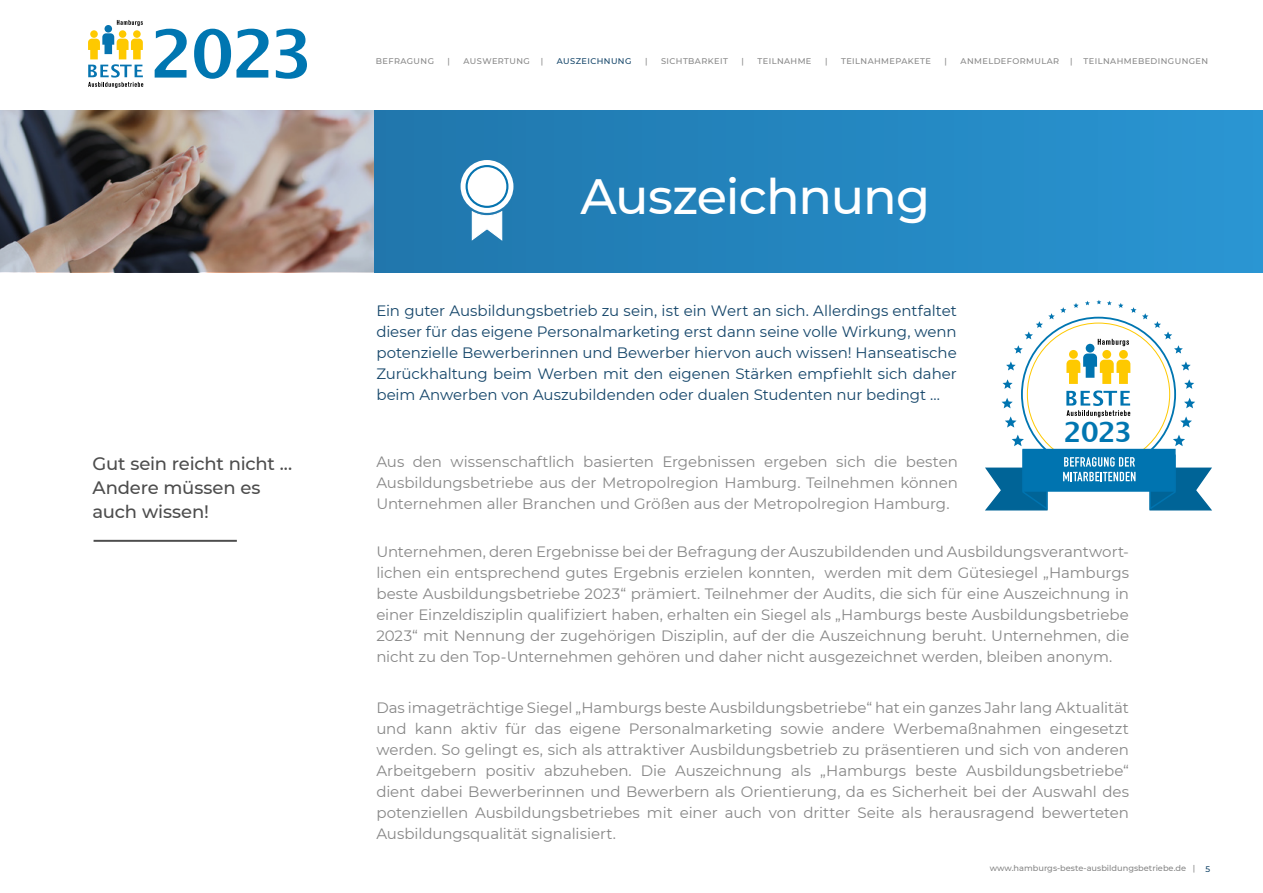
<style>
.page{position:relative;width:1263px;height:893px;background:#fff}
.page>*{position:absolute;margin:0;border:0;box-sizing:border-box;transform-origin:0 0}
.t1{font:700 66px "Lucida Grande";color:#0076b1}
.t2{font:500 49.5px "Montserrat";letter-spacing:-.02em;color:#fff}
.t3{font:700 27.75px "Lucida Grande";color:#0076b1}
.t4{font:500 18px/24px "Montserrat";letter-spacing:-.01em;color:#4d4d4d}
.t5{font:15px/21px "Montserrat";letter-spacing:-.005em;color:#878787;text-align:justify}
.t6{font:15px/21px "Montserrat";letter-spacing:-.005em;color:#144569;text-align:justify}
.t7{font:500 8.25px "Montserrat";letter-spacing:.05em;color:#878787}
.t8{font:500 8.25px "Montserrat";color:#878787}
.t9{font:500 8.25px "Montserrat";letter-spacing:.05em;color:#144569}
.s1{color:#144569}
</style>
<div class="page">
<svg style="left:0;top:111px;width:374px;height:161px;background:#8c7e7b"></svg>
<hr style="left:94px;top:540px;width:143px;height:2px;background:#4d4d4d">
<div style="left:375px;top:111px;width:888px;height:162px;background:linear-gradient(to right,#2076ac,#2995d3)"></div>
<svg style="left:471px;top:210px;width:32px;height:32px"></svg>
<svg style="left:461px;top:160px;width:52px;height:53px"></svg>
<div style="left:467px;top:166px;width:40px;height:41px;background:#fff;border-radius:50%"></div>
<div style="left:466px;top:165px;width:42px;height:43px;border:2px solid #0674b0;border-radius:50%"></div>
<svg style="left:1022px;top:318px;width:153px;height:153px"></svg>
<div style="left:1027px;top:323px;width:143px;height:142px;background:#fff;border-radius:50%"></div>
<div style="left:1069px;top:350px;width:9px;height:9px;background:#fec900;border-radius:50%"></div>
<div style="left:1086px;top:344px;width:8px;height:9px;background:#0074b0;border-radius:50%"></div>
<div style="left:1102px;top:350px;width:9px;height:9px;background:#fec900;border-radius:50%"></div>
<div style="left:1119px;top:350px;width:9px;height:9px;background:#fec900;border-radius:50%"></div>
<svg style="left:1066px;top:353px;width:64px;height:31px"></svg>
<svg style="left:1098px;top:339px;width:31px;height:7px"></svg>
<svg style="left:1066px;top:390px;width:64px;height:27px"></svg>
<svg style="left:1149px;top:453px;width:63px;height:58px"></svg>
<div style="left:1022px;top:449px;width:153px;height:43px;background:#0074b0;border:1px solid #0074b0"></div>
<svg style="left:1063px;top:457px;width:72px;height:24px"></svg>
<svg style="left:1118px;top:303px;width:5px;height:5px"></svg>
<svg style="left:1130px;top:307px;width:6px;height:6px"></svg>
<svg style="left:1142px;top:313px;width:6px;height:6px"></svg>
<svg style="left:1154px;top:321px;width:18px;height:18px"></svg>
<svg style="left:1174px;top:345px;width:9px;height:9px"></svg>
<svg style="left:1181px;top:361px;width:10px;height:9px"></svg>
<svg style="left:1184px;top:379px;width:10px;height:10px"></svg>
<svg style="left:1184px;top:398px;width:11px;height:10px"></svg>
<svg style="left:1180px;top:416px;width:12px;height:12px"></svg>
<svg style="left:1173px;top:435px;width:12px;height:11px"></svg>
<svg style="left:1107px;top:301px;width:5px;height:4px"></svg>
<svg style="left:1096px;top:300px;width:5px;height:4px"></svg>
<svg style="left:1073px;top:303px;width:6px;height:5px"></svg>
<svg style="left:1024px;top:307px;width:42px;height:32px"></svg>
<svg style="left:1014px;top:345px;width:9px;height:9px"></svg>
<svg style="left:1006px;top:361px;width:10px;height:9px"></svg>
<svg style="left:1002px;top:379px;width:10px;height:10px"></svg>
<svg style="left:1001px;top:398px;width:12px;height:10px"></svg>
<svg style="left:1005px;top:416px;width:11px;height:12px"></svg>
<svg style="left:985px;top:435px;width:63px;height:76px"></svg>
<svg style="left:1085px;top:301px;width:5px;height:4px"></svg>
<svg style="left:90px;top:30px;width:8px;height:8px"></svg>
<div style="left:105px;top:25px;width:7px;height:8px;background:#0674b0;border-radius:50%"></div>
<div style="left:119px;top:30px;width:7px;height:8px;background:#fec900;border-radius:50%"></div>
<svg style="left:133px;top:30px;width:8px;height:8px"></svg>
<svg style="left:117px;top:20px;width:26px;height:6px"></svg>
<svg style="left:88px;top:33px;width:55px;height:55px"></svg>
<h1 class="t1" style="left:150px;top:0;width:165px">2023</h1>
<p class="t7" style="left:376px;top:56px;width:60px">BEFRAGUNG</p>
<p class="t7" style="left:448px;top:56px;width:4px">|</p>
<p class="t7" style="left:464px;top:56px;width:68px">AUSWERTUNG</p>
<p class="t7" style="left:541px;top:56px;width:4px">|</p>
<p class="t9" style="left:557px;top:56px;width:76px">AUSZEICHNUNG</p>
<p class="t7" style="left:645px;top:56px;width:4px">|</p>
<p class="t7" style="left:661px;top:56px;width:68px">SICHTBARKEIT</p>
<p class="t7" style="left:741px;top:56px;width:4px">|</p>
<p class="t7" style="left:757px;top:56px;width:55px">TEILNAHME</p>
<p class="t7" style="left:825px;top:56px;width:4px">|</p>
<p class="t7" style="left:841px;top:56px;width:91px">TEILNAHMEPAKETE</p>
<p class="t7" style="left:944px;top:56px;width:4px">|</p>
<p class="t7" style="left:961px;top:56px;width:100px">ANMELDEFORMULAR</p>
<p class="t7" style="left:1070px;top:56px;width:4px">|</p>
<p class="t7" style="left:1084px;top:56px;width:126px">TEILNAHMEBEDINGUNGEN</p>
<h2 class="t2" style="left:580px;top:162px;width:351px">Auszeichnung</h2>
<p class="t6" style="left:376px;top:300px;width:582px">Ein guter Ausbildungsbetrieb zu sein, ist ein Wert an sich. Allerdings entfaltet dieser für das eigene Personalmarketing erst dann seine volle Wirkung, wenn potenzielle Bewerberinnen und Bewerber hiervon auch wissen! Hanseatische Zurückhaltung beim Werben mit den eigenen Stärken empfiehlt sich daher beim Anwerben von Auszubildenden oder dualen Studenten nur bedingt ...</p>
<h3 class="t3" style="left:1063px;top:410px;width:70px">2023</h3>
<p class="t4" style="left:92px;top:451px;width:201px">Gut sein reicht nicht ...<br>Andere müssen es auch wissen!</p>
<p class="t5" style="left:376px;top:451px;width:583px">Aus den wissenschaftlich basierten Ergebnissen ergeben sich die besten Ausbildungsbetriebe aus der Metropolregion Hamburg. Teilnehmen können Unternehmen aller Branchen und Größen aus der Metropolregion Hamburg.</p>
<p class="t5" style="left:376px;top:541px;width:754px">Unternehmen, deren Ergebnisse bei der Befragung der Auszubildenden und Ausbildungsverantwort&shy;lichen ein entsprechend gutes Ergebnis erzielen konnten, werden mit dem Gütesiegel „Hamburgs beste Ausbildungsbetriebe 2023“ prämiert. Teilnehmer der Audits, die sich für eine Auszeichnung in einer Einzeldisziplin qualifiziert haben, erhalten ein Siegel als „Hamburgs beste Ausbildungsbetriebe 2023“ mit Nennung der zugehörigen Disziplin, auf der die Auszeichnung beruht. Unternehmen, die nicht zu den Top--Unternehmen gehören und daher nicht ausgezeichnet werden, bleiben anonym.</p>
<p class="t5" style="left:376px;top:697px;width:754px">Das imageträchtige Siegel „Hamburgs beste Ausbildungsbetriebe“ hat ein ganzes Jahr lang Aktualität und kann aktiv für das eigene Personalmarketing sowie andere Werbemaßnahmen eingesetzt werden. So gelingt es, sich als attraktiver Ausbildungsbetrieb zu präsentieren und sich von anderen Arbeitgebern positiv abzuheben. Die Auszeichnung als „Hamburgs beste Ausbildungsbetriebe“ dient dabei Bewerberinnen und Bewerbern als Orientierung, da es Sicherheit bei der Auswahl des potenziellen Ausbildungsbetriebes mit einer auch von dritter Seite als herausragend bewerteten Ausbildungsqualität signalisiert.</p>
<p class="t8" style="left:990px;top:862px;width:222px">www.hamburgs-beste-ausbildungsbetriebe.de | <span class="s1">5</span></p>
</div>
